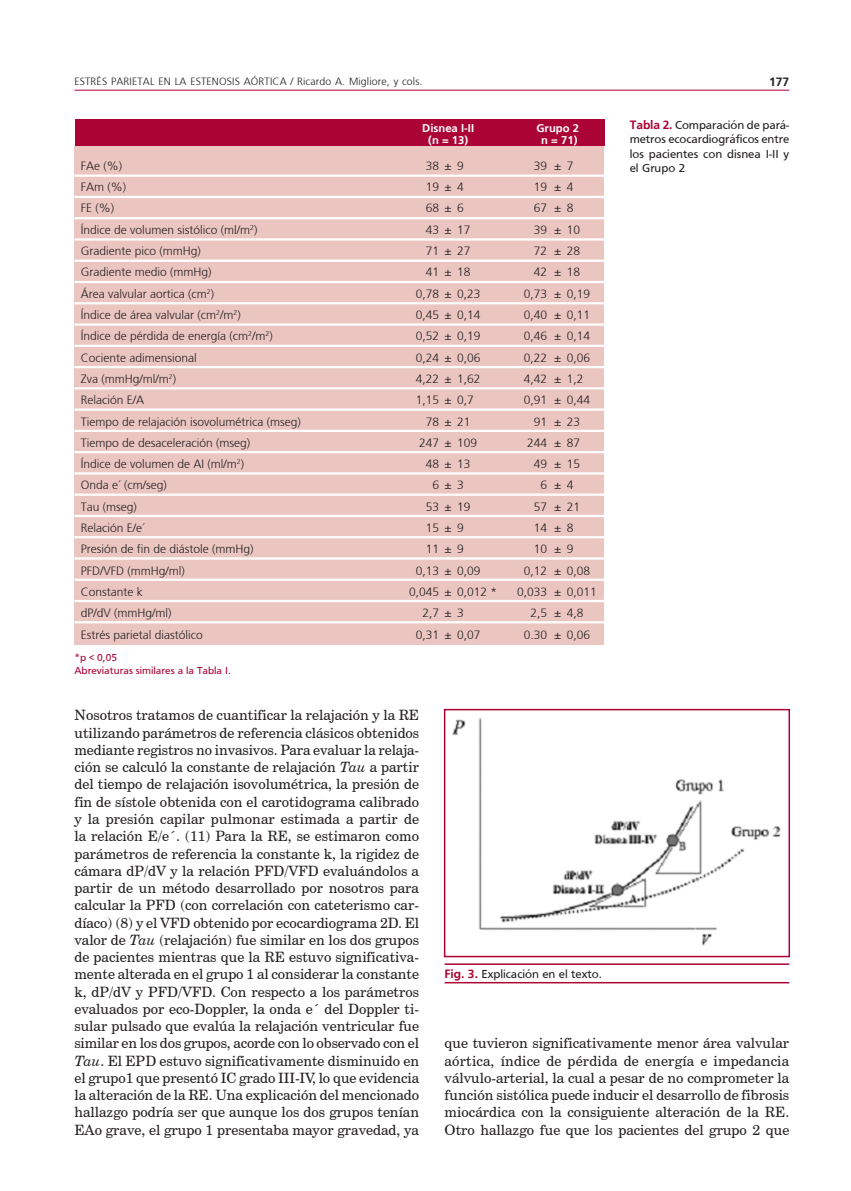
<style>
.page{position:relative;width:851px;height:1191px;background:#fff}
.page>*{position:absolute;margin:0;border:0;box-sizing:border-box;transform-origin:0 0}
.texto1{font:14.25px/17.2px "Century Schoolbook BT";color:#231f20;text-align:justify}
.tabla{font:300 12px "Frutiger";color:#231f20}
.tabla_tit{font:12px/14.4px "Frutiger";color:#231f20;text-align:justify}
.epigrafe{font:12px "Frutiger";color:#231f20}
.t1{font:700 12px "Frutiger";color:#231f20}
.tabla_cab_blanco{font:700 11.25px "Frutiger";color:#fff}
.t2{font:300 10.5px "Frutiger";letter-spacing:.015em;color:#231f20}
.tabla_pie{font:10.5px "Frutiger";color:#ab0333}
.s1{font-weight:700;color:#ab0333}
.s2{font-style:italic}
</style>
<div class="page">
<hr style="left:74px;top:90px;width:715px;height:1px;background:#ab0333">
<div style="left:75px;top:146px;width:528px;height:499px;background:#ebc6c1"></div>
<div style="left:75px;top:119px;width:529px;height:27px;background:#ab0333"></div>
<hr style="left:74px;top:174px;width:530px;height:3px;background:#fff">
<hr style="left:74px;top:196px;width:530px;height:2px;background:#fff">
<hr style="left:74px;top:217px;width:530px;height:2px;background:#fff">
<hr style="left:74px;top:238px;width:530px;height:3px;background:#fff">
<hr style="left:74px;top:260px;width:530px;height:2px;background:#fff">
<hr style="left:74px;top:281px;width:530px;height:2px;background:#fff">
<hr style="left:74px;top:302px;width:530px;height:2px;background:#fff">
<hr style="left:74px;top:323px;width:530px;height:3px;background:#fff">
<hr style="left:74px;top:345px;width:530px;height:2px;background:#fff">
<hr style="left:74px;top:366px;width:530px;height:2px;background:#fff">
<hr style="left:74px;top:387px;width:530px;height:2px;background:#fff">
<hr style="left:74px;top:408px;width:530px;height:3px;background:#fff">
<hr style="left:74px;top:430px;width:530px;height:2px;background:#fff">
<hr style="left:74px;top:451px;width:530px;height:2px;background:#fff">
<hr style="left:74px;top:472px;width:530px;height:2px;background:#fff">
<hr style="left:74px;top:493px;width:530px;height:3px;background:#fff">
<hr style="left:74px;top:515px;width:530px;height:2px;background:#fff">
<hr style="left:74px;top:536px;width:530px;height:2px;background:#fff">
<hr style="left:74px;top:557px;width:530px;height:2px;background:#fff">
<hr style="left:74px;top:578px;width:530px;height:3px;background:#fff">
<hr style="left:74px;top:600px;width:530px;height:2px;background:#fff">
<hr style="left:74px;top:621px;width:530px;height:2px;background:#fff">
<img style="left:452px;top:717px;width:329px;height:229px">
<div style="left:444px;top:709px;width:346px;height:248px;border:2px solid #ab0333"></div>
<hr style="left:444px;top:963px;width:345px;height:2px;background:#ab0333">
<hr style="left:444px;top:982px;width:345px;height:1px;background:#ab0333">
<p class="t2" style="left:74px;top:76px;width:349px">ESTRÉS PARIETAL EN LA ESTENOSIS AÓRTICA / Ricardo A. Migliore, y cols.</p>
<p class="t1" style="left:769px;top:75px;width:22px">177</p>
<p class="tabla_cab_blanco" style="left:422px;top:122px;width:53px">Disnea I-II</p>
<p class="tabla_cab_blanco" style="left:536px;top:122px;width:44px">Grupo 2</p>
<p class="tabla_cab_blanco" style="left:428px;top:134px;width:41px">(n = 13)</p>
<p class="tabla_cab_blanco" style="left:541px;top:134px;width:38px">n = 71)</p>
<p class="tabla" style="left:81px;top:159px;width:43px">FAe (%)</p>
<p class="tabla" style="left:426px;top:159px;width:40px">38±9</p>
<p class="tabla" style="left:534px;top:159px;width:41px">39 ±7</p>
<p class="tabla" style="left:81px;top:180px;width:47px">FAm (%)</p>
<p class="tabla" style="left:426px;top:180px;width:40px">19±4</p>
<p class="tabla" style="left:534px;top:180px;width:41px">19 ±4</p>
<p class="tabla" style="left:81px;top:201px;width:35px">FE (%)</p>
<p class="tabla" style="left:426px;top:201px;width:40px">68±6</p>
<p class="tabla" style="left:534px;top:201px;width:41px">67 ±8</p>
<p class="tabla" style="left:81px;top:223px;width:178px">Índice de volumen sistólico (ml/m<sup>2</sup>)</p>
<p class="tabla" style="left:426px;top:223px;width:46px">43 ± 17</p>
<p class="tabla" style="left:534px;top:223px;width:48px">39 ± 10</p>
<p class="tabla" style="left:81px;top:244px;width:122px">Gradiente pico (mmHg)</p>
<p class="tabla" style="left:426px;top:244px;width:46px">71 ± 27</p>
<p class="tabla" style="left:534px;top:244px;width:48px">72 ± 28</p>
<p class="tabla" style="left:81px;top:265px;width:132px">Gradiente medio (mmHg)</p>
<p class="tabla" style="left:426px;top:265px;width:46px">41 ± 18</p>
<p class="tabla" style="left:534px;top:265px;width:48px">42 ± 18</p>
<p class="tabla" style="left:81px;top:287px;width:135px">Área valvular aortica (cm<sup>2</sup>)</p>
<p class="tabla" style="left:416px;top:287px;width:66px">0,78 ± 0,23</p>
<p class="tabla" style="left:524px;top:287px;width:68px">0,73 ± 0,19</p>
<p class="tabla" style="left:81px;top:308px;width:161px">Índice de área valvular (cm<sup>2</sup>/m<sup>2</sup>)</p>
<p class="tabla" style="left:416px;top:308px;width:66px">0,45 ± 0,14</p>
<p class="tabla" style="left:524px;top:308px;width:68px">0,40 ± 0,11</p>
<p class="tabla" style="left:81px;top:329px;width:193px">Índice de pérdida de energía (cm<sup>2</sup>/m<sup>2</sup>)</p>
<p class="tabla" style="left:416px;top:329px;width:66px">0,52 ± 0,19</p>
<p class="tabla" style="left:524px;top:329px;width:68px">0,46 ± 0,14</p>
<p class="tabla" style="left:81px;top:351px;width:118px">Cociente adimensional</p>
<p class="tabla" style="left:416px;top:351px;width:66px">0,24 ± 0,06</p>
<p class="tabla" style="left:524px;top:351px;width:68px">0,22 ± 0,06</p>
<p class="tabla" style="left:81px;top:372px;width:97px">Zva (mmHg/ml/m<sup>2</sup>)</p>
<p class="tabla" style="left:416px;top:372px;width:66px">4,22 ± 1,62</p>
<p class="tabla" style="left:524px;top:372px;width:61px">4,42 ± 1,2</p>
<p class="tabla" style="left:81px;top:393px;width:65px">Relación E/A</p>
<p class="tabla" style="left:416px;top:393px;width:60px">1,15 ± 0,7</p>
<p class="tabla" style="left:524px;top:393px;width:68px">0,91 ± 0,44</p>
<p class="tabla" style="left:81px;top:414px;width:222px">Tiempo de relajación isovolumétrica (mseg)</p>
<p class="tabla" style="left:426px;top:414px;width:46px">78 ± 21</p>
<p class="tabla" style="left:534px;top:414px;width:48px">91 ± 23</p>
<p class="tabla" style="left:81px;top:436px;width:171px">Tiempo de desaceleración (mseg)</p>
<p class="tabla" style="left:419px;top:436px;width:60px">247 ± 109</p>
<p class="tabla" style="left:527px;top:436px;width:54px">244 ± 87</p>
<p class="tabla" style="left:81px;top:457px;width:165px">Índice de volumen de AI (ml/m<sup>2</sup>)</p>
<p class="tabla" style="left:426px;top:457px;width:46px">48 ± 13</p>
<p class="tabla" style="left:534px;top:457px;width:48px">49 ± 15</p>
<p class="tabla" style="left:81px;top:478px;width:88px">Onda e´ (cm/seg)</p>
<p class="tabla" style="left:432px;top:478px;width:33px">6±3</p>
<p class="tabla" style="left:540px;top:478px;width:34px">6±4</p>
<p class="tabla" style="left:81px;top:500px;width:58px">Tau (mseg)</p>
<p class="tabla" style="left:426px;top:500px;width:46px">53 ± 19</p>
<p class="tabla" style="left:534px;top:500px;width:48px">57 ± 21</p>
<p class="tabla" style="left:81px;top:521px;width:66px">Relación E/e´</p>
<p class="tabla" style="left:426px;top:521px;width:40px">15±9</p>
<p class="tabla" style="left:534px;top:521px;width:41px">14 ±8</p>
<p class="tabla" style="left:81px;top:542px;width:174px">Presión de fin de diástole (mmHg)</p>
<p class="tabla" style="left:426px;top:542px;width:40px">11±9</p>
<p class="tabla" style="left:534px;top:542px;width:41px">10 ±9</p>
<p class="tabla" style="left:81px;top:564px;width:106px">PFD/VFD (mmHg/ml)</p>
<p class="tabla" style="left:416px;top:564px;width:66px">0,13 ± 0,09</p>
<p class="tabla" style="left:524px;top:564px;width:68px">0,12 ± 0,08</p>
<p class="tabla" style="left:81px;top:585px;width:64px">Constante k</p>
<p class="tabla" style="left:409px;top:585px;width:90px">0,045 ± 0,012 *</p>
<p class="tabla" style="left:517px;top:585px;width:81px">0,033 ± 0,011</p>
<p class="tabla" style="left:81px;top:606px;width:92px">dP/dV (mmHg/ml)</p>
<p class="tabla" style="left:422px;top:606px;width:43px">2,7 ± 3</p>
<p class="tabla" style="left:530px;top:606px;width:54px">2,5 ± 4,8</p>
<p class="tabla" style="left:81px;top:627px;width:123px">Estrés parietal diastólico</p>
<p class="tabla" style="left:416px;top:627px;width:66px">0,31 ± 0,07</p>
<p class="tabla" style="left:524px;top:627px;width:68px">0.30 ± 0,06</p>
<p class="tabla_pie" style="left:74px;top:651px;width:44px">*p &lt; 0,05</p>
<p class="tabla_pie" style="left:74px;top:664px;width:158px">Abreviaturas similares a la Tabla I.</p>
<p class="tabla_tit" style="left:629px;top:118px;width:161px"><span class="s1">Tabla 2.</span> Comparación de pará&shy;metros ecocardiográficos entre los pacientes con disnea I-II y el Grupo 2</p>
<p class="texto1" style="left:74px;top:706px;width:346px">Nosotros tratamos de cuantificar la relajación y la RE utilizando parámetros de referencia clásicos obtenidos mediante registros no invasivos. Para evaluar la relaja&shy;ción se calculó la constante de relajación <span class="s2">Tau</span> a partir del tiempo de relajación isovolumétrica, la presión de fin de sístole obtenida con el carotidograma calibrado y la presión capilar pulmonar estimada a partir de la relación E/e´. (11) Para la RE, se estimaron como parámetros de referencia la constante k, la rigidez de cámara dP/dV y la relación PFD/VFD evaluándolos a partir de un método desarrollado por nosotros para calcular la PFD (con correlación con cateterismo car&shy;díaco) (8) y el VFD obtenido por ecocardiograma 2D. El valor de <span class="s2">Tau</span> (relajación) fue similar en los dos grupos de pacientes mientras que la RE estuvo significativa&shy;mente alterada en el grupo 1 al considerar la constante k, dP/dV y PFD/VFD. Con respecto a los parámetros evaluados por eco-Doppler, la onda e´ del Doppler ti&shy;sular pulsado que evalúa la relajación ventricular fue similar en los dos grupos, acorde con lo observado con el <span class="s2">Tau</span>. El EPD estuvo significativamente disminuido en el grupo1 que presentó IC grado III-IV, lo que evidencia la alteración de la RE. Una explicación del mencionado hallazgo podría ser que aunque los dos grupos tenían EAo grave, el grupo 1 presentaba mayor gravedad, ya</p>
<p class="epigrafe" style="left:444px;top:966px;width:159px"><span class="s1">Fig. 3.</span> Explicación en el texto.</p>
<p class="texto1" style="left:444px;top:1034px;width:346px">que tuvieron significativamente menor área valvular aórtica, índice de pérdida de energía e impedancia válvulo-arterial, la cual a pesar de no comprometer la función sistólica puede inducir el desarrollo de fibrosis miocárdica con la consiguiente alteración de la RE.<br>Otro hallazgo fue que los pacientes del grupo 2 que</p>
</div>
